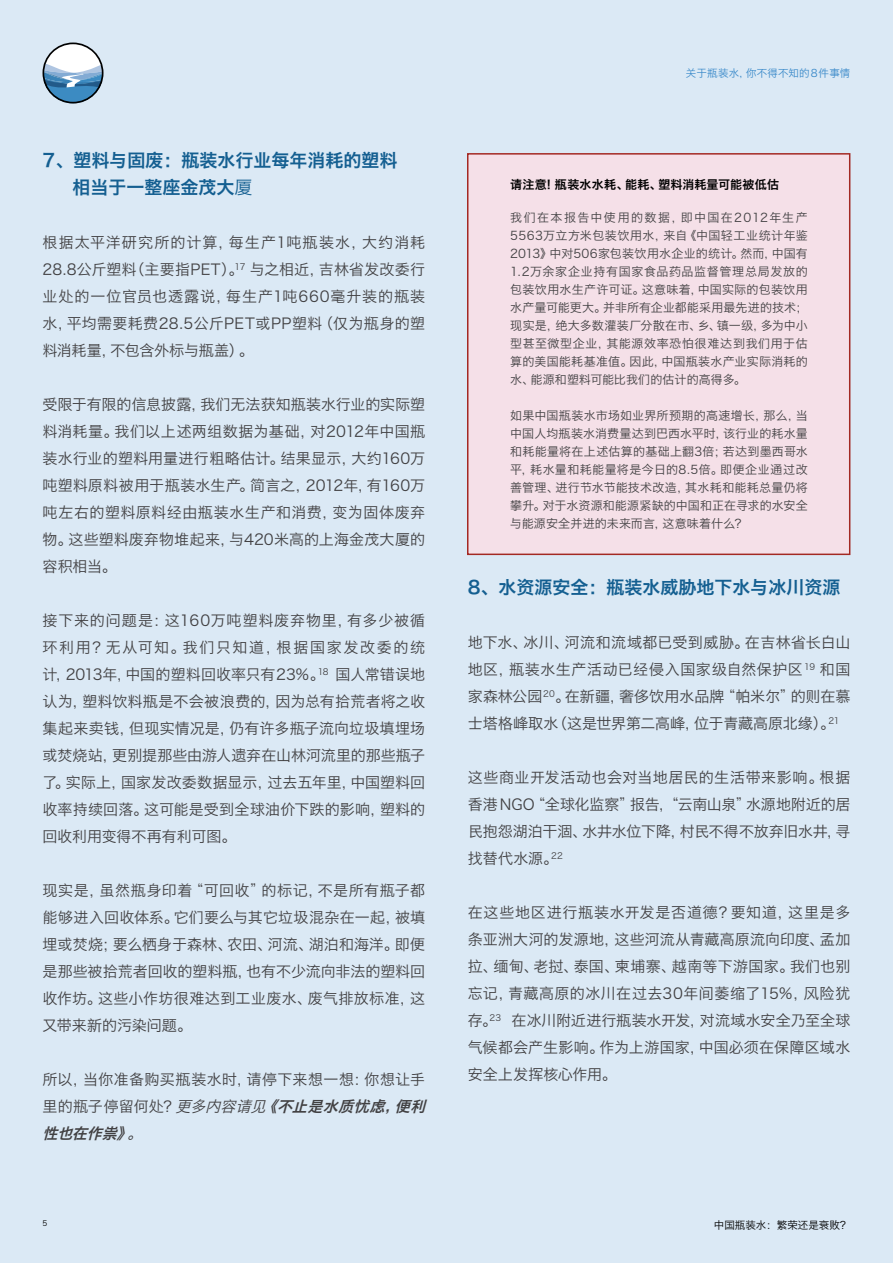
<style>
.page{position:relative;width:893px;height:1263px;background:#dbe9f5}
.page>*{position:absolute;margin:0;border:0;box-sizing:border-box;transform-origin:0 0}
.t1{font:18px/27px "Hiragino Sans GB W6";color:#145f91}
.t2{font:15px/27px "Hiragino Sans GB W3";letter-spacing:.005em;color:#414042;text-align:justify}
.t3{font:italic 15px/27px "Hiragino Sans GB W6";color:#414042}
.t4{font:15px "Hiragino Sans GB W3";letter-spacing:.03em;color:#414042}
.t5{font:12px/18px "Hiragino Sans GB W3";letter-spacing:.01em;color:#414042;text-align:justify}
.t6{font:12px "Hiragino Sans GB W6";letter-spacing:.02em;color:#000}
.t7{font:10.5px "Hiragino Sans GB W3";letter-spacing:.015em;color:#3989c9}
.t8{font:10.5px "Hiragino Sans GB W3";color:#000}
.t9{font:7.5px "Hiragino Sans GB W3";color:#000}
.s1{font-family:"Hiragino Sans GB W3"}
.s2{font-family:"Hiragino Sans GB W3";font-style:normal}
</style>
<div class="page">
<svg style="left:43px;top:43px;width:61px;height:60px"></svg>
<div style="left:467px;top:153px;width:383px;height:402px;background:#f5e0e8;border:2px solid #a32923"></div>
<p class="t1" style="left:72px;top:146px;width:326px;text-indent:-30px">7、塑料与固废：瓶装水行业每年消耗的塑料相当于一整座金茂大<span class="s1">厦</span></p>
<p class="t2" style="left:43px;top:229px;width:384px">根据太平洋研究所的计算，每生产1吨瓶装水，大约消耗28.8公斤塑料（主要指PET）。<sup>17</sup> 与之相近，吉林省发改委行业处的一位官员也透露说，每生产1吨660毫升装的瓶装水，平均需要耗费28.5公斤PET或PP塑料（仅为瓶身的塑料消耗量，不包含外标与瓶盖）。</p>
<p class="t2" style="left:43px;top:391px;width:384px">受限于有限的信息披露，我们无法获知瓶装水行业的实际塑料消耗量。我们以上述两组数据为基础，对2012年中国瓶装水行业的塑料用量进行粗略估计。结果显示，大约160万吨塑料原料被用于瓶装水生产。简言之，2012年，有160万吨左右的塑料原料经由瓶装水生产和消费，变为固体废弃物。这些塑料废弃物堆起来，与420米高的上海金茂大厦的容积相当。</p>
<p class="t2" style="left:43px;top:607px;width:384px">接下来的问题是：这160万吨塑料废弃物里，有多少被循环利用？无从可知。我们只知道，根据国家发改委的统计，2013年，中国的塑料回收率只有23%。<sup>18</sup> 国人常错误地认为，塑料饮料瓶是不会被浪费的，因为总有拾荒者将之收集起来卖钱，但现实情况是，仍有许多瓶子流向垃圾填埋场或焚烧站，更别提那些由游人遗弃在山林河流里的那些瓶子了。实际上，国家发改委数据显示，过去五年里，中国塑料回收率持续回落。这可能是受到全球油价下跌的影响，塑料的回收利用变得不再有利可图。</p>
<p class="t2" style="left:43px;top:877px;width:384px">现实是，虽然瓶身印着“可回收”的标记，不是所有瓶子都能够进入回收体系。它们要么与其它垃圾混杂在一起，被填埋或焚烧；要么栖身于森林、农田、河流、湖泊和海洋。即便是那些被拾荒者回收的塑料瓶，也有不少流向非法的塑料回收作坊。这些小作坊很难达到工业废水、废气排放标准，这又带来新的污染问题。</p>
<p class="t4" style="left:43px;top:1070px;width:384px">所以，当你准备购买瓶装水时，请停下来想一想：你想让手</p>
<p class="t3" style="left:43px;top:1093px;width:389px"><span class="s2">里的瓶子停留何处？</span><span class="s1">更多内容请见</span>《不止是水质忧虑，便利性也在作祟》<span class="s1">。</span></p>
<p class="t9" style="left:43px;top:1219px;width:6px">5</p>
<p class="t7" style="left:686px;top:66px;width:166px">关于瓶装水，你不得不知的8件事情</p>
<p class="t6" style="left:510px;top:176px;width:270px">请注意! 瓶装水水耗、能耗、塑料消耗量可能被低估</p>
<p class="t5" style="left:510px;top:208px;width:299px">我们在本报告中使用的数据，即中国在2012年生产5563万立方米包装饮用水，来自《中国轻工业统计年鉴2013》中对506家包装饮用水企业的统计。然而，中国有1.2万余家企业持有国家食品药品监督管理总局发放的包装饮用水生产许可证。这意味着，中国实际的包装饮用水产量可能更大。并非所有企业都能采用最先进的技术；现实是，绝大多数灌装厂分散在市、乡、镇一级，多为中小型甚至微型企业，其能源效率恐怕很难达到我们用于估算的美国能耗基准值。因此，中国瓶装水产业实际消耗的水、能源和塑料可能比我们的估计的高得多。</p>
<p class="t5" style="left:510px;top:406px;width:299px">如果中国瓶装水市场如业界所预期的高速增长，那么，当中国人均瓶装水消费量达到巴西水平时，该行业的耗水量和耗能量将在上述估算的基础上翻3倍；若达到墨西哥水平，耗水量和耗能量将是今日的8.5倍。即便企业通过改善管理、进行节水节能技术改造，其水耗和能耗总量仍将攀升。对于水资源和能源紧缺的中国和正在寻求的水安全与能源安全并进的未来而言，这意味着什么？</p>
<p class="t1" style="left:468px;top:573px;width:374px">8、水资源安全：瓶装水威胁地下水与冰川资源</p>
<p class="t2" style="left:468px;top:628px;width:384px">地下水、冰川、河流和流域都已受到威胁。在吉林省长白山地区，瓶装水生产活动已经侵入国家级自然保护区<sup>19</sup> 和国家森林公园<sup>20</sup>。在新疆，奢侈饮用水品牌“帕米尔”的则在慕士塔格峰取水（这是世界第二高峰，位于青藏高原北缘）。<sup>21</sup></p>
<p class="t2" style="left:468px;top:763px;width:384px">这些商业开发活动也会对当地居民的生活带来影响。根据香港 NGO“全球化监察”报告，“云南山泉”水源地附近的居民抱怨湖泊干涸、水井水位下降，村民不得不放弃旧水井，寻找替代水源。<sup>22</sup></p>
<p class="t2" style="left:468px;top:898px;width:384px">在这些地区进行瓶装水开发是否道德？要知道，这里是多条亚洲大河的发源地，这些河流从青藏高原流向印度、孟加拉、缅甸、老挝、泰国、柬埔寨、越南等下游国家。我们也别忘记，青藏高原的冰川在过去30年间萎缩了15%，风险犹存。<sup>23</sup> 在冰川附近进行瓶装水开发，对流域水安全乃至全球气候都会产生影响。作为上游国家，中国必须在保障区域水安全上发挥核心作用。</p>
<p class="t8" style="left:714px;top:1218px;width:138px">中国瓶装水：繁荣还是衰败？</p>
</div>
